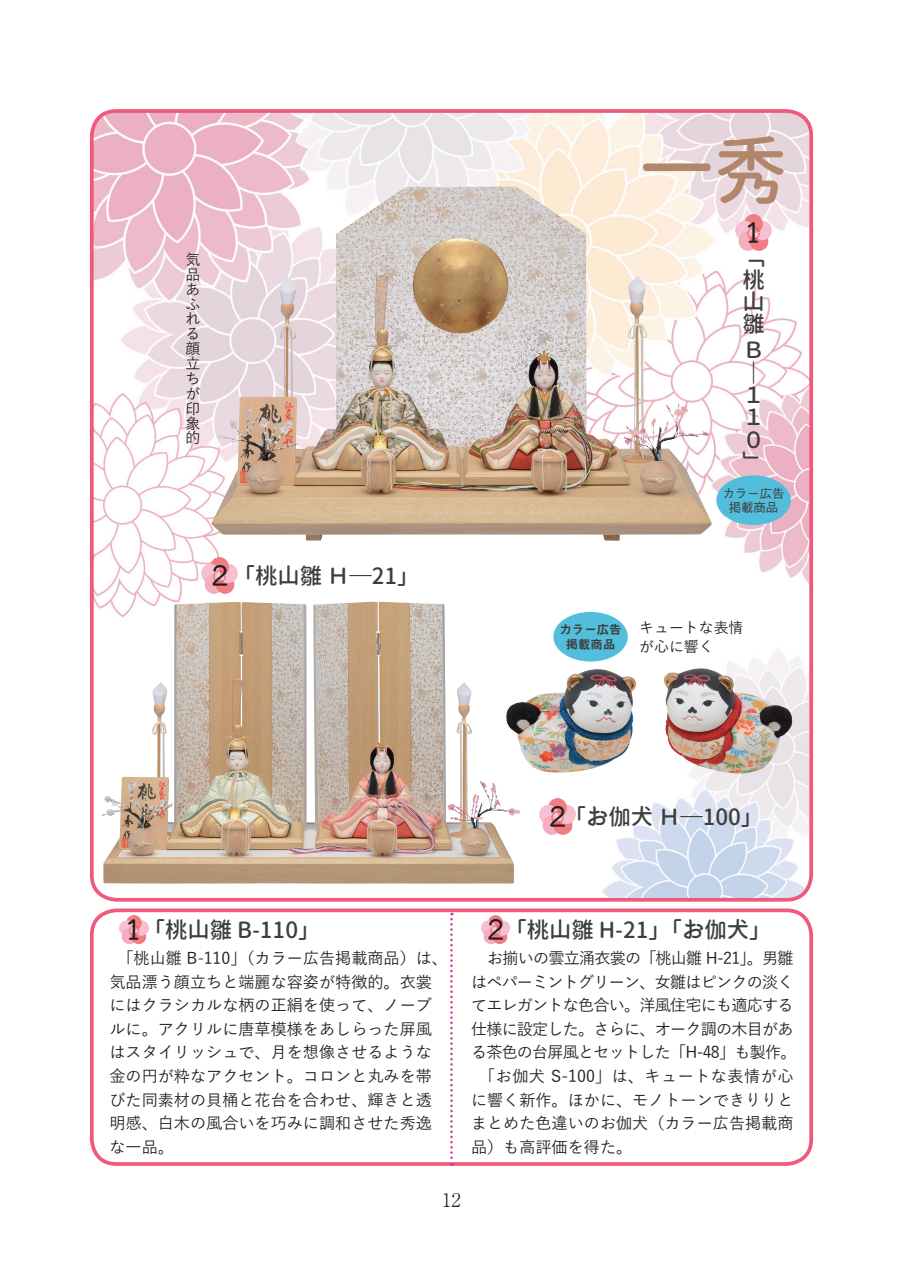
<style>
.page{position:relative;width:903px;height:1275px;background:#fff}
.page>*{position:absolute;margin:0;border:0;box-sizing:border-box;transform-origin:0 0}
.t1{font:500 74.38px "irohamaru";color:#b2866b}
.t2{font:500 24.85px "TB Cine R Go Std";color:#231f20}
.t3{font:500 22.4px/22.4px "irohamaru";color:#3e3e3f;text-align:justify}
.t4{font:300 18.55px "Ryumin Pro";color:#231f20}
.t5{font:500 16.1px/23.6px "Yu Gothic";color:#231f20;text-align:justify}
.t6{font:500 16.1px/23.6px "Yu Gothic";letter-spacing:-.05em;color:#231f20}
.t7{font:500 14.88px/14.9px "Yu Gothic";color:#231f20}
.t8{font:500 12.42px "Gothic BBB Pr 6 N";color:#3e3e3f}
.t9{font:12.42px "Midashi Go Pro MB31";color:#3e3e3f}
.s1{font-family:"TB Cine R Go Std";font-size:24.85px;color:#231f20}
.s2{color:#3e3e3f}
</style>
<div class="page">
<img style="left:94px;top:113px;width:717px;height:785px">
<div style="left:90px;top:109px;width:723px;height:793px;border:4px solid #f0597c;border-radius:25px"></div>
<div style="left:90px;top:908px;width:723px;height:258px;border:4px solid #f0597c;border-radius:25px"></div>
<svg style="left:450px;top:913px;width:3px;height:253px"></svg>
<img style="left:119px;top:915px;width:30px;height:29px">
<img style="left:481px;top:915px;width:29px;height:29px">
<img style="left:279px;top:187px;width:202px;height:262px">
<img style="left:152px;top:602px;width:219px;height:220px">
<img style="left:506px;top:671px;width:78px;height:98px">
<img style="left:664px;top:672px;width:128px;height:101px">
<img style="left:538px;top:798px;width:39px;height:37px">
<img style="left:200px;top:558px;width:39px;height:36px">
<img style="left:734px;top:215px;width:39px;height:36px">
<div style="left:716px;top:475px;width:75px;height:50px;background:#52bedb;border-radius:50%"></div>
<div style="left:553px;top:612px;width:75px;height:49px;background:#52bedb;border-radius:50%"></div>
<p class="t7" style="left:186px;top:250px;width:16px">気品あふれる顔立ちが印象的</p>
<p class="t3" style="left:207px;top:564px;width:214px"><span class="s1">２</span>「桃山雛Ｈ―21「</p>
<p class="t1" style="left:639px;top:117px;width:150px">一秀</p>
<p class="t2" style="left:741px;top:211px;width:26px">１</p>
<p class="t3" style="left:742px;top:245px;width:23px">「</p>
<p class="t3" style="left:742px;top:268px;width:23px">桃山雛</p>
<p class="t3" style="left:742px;top:338px;width:20px">Ｂ</p>
<p class="t3" style="left:742px;top:361px;width:13px">―</p>
<p class="t3" style="left:742px;top:383px;width:19px">１<br>１<br>０</p>
<p class="t3" style="left:742px;top:450px;width:18px">「</p>
<p class="t8" style="left:722px;top:483px;width:64px">カラー広告</p>
<p class="t8" style="left:729px;top:498px;width:51px">掲載商品</p>
<p class="t9" style="left:559px;top:619px;width:64px">カラー広告</p>
<p class="t9" style="left:566px;top:634px;width:51px">掲載商品</p>
<p class="t7" style="left:639px;top:616px;width:106px;line-height:18.6px">キュートな表情が心に響く</p>
<p class="t2" style="left:545px;top:795px;width:26px">２</p>
<p class="t3" style="left:564px;top:805px;width:201px">「お伽犬Ｈ―100「</p>
<p class="t3" style="left:122px;top:918px;width:200px"><span class="s1">１</span>「桃山雛 B-110」</p>
<p class="t5" style="left:109px;top:944px;width:340px;text-align:left">　「桃山雛 B<span class="s2">-</span>110」（カラー広告掲載商品）は、気品漂う顔立ちと端麗な容姿が特徴的。衣裳にはクラシカルな柄の正絹を使って、ノーブルに。アクリルに唐草模様をあしらった屏風はスタイリッシュで、月を想像させるような金の円が粋なアクセント。コロンと丸みを帯びた同素材の貝桶と花台を合わせ、輝きと透明感、白木の風合いを巧みに調和させた秀逸な一品。</p>
<p class="t3" style="left:485px;top:918px;width:287px"><span class="s1">2</span>「桃山雛 H-21」「お伽犬「</p>
<p class="t6" style="left:471px;top:944px;width:327px">　お揃いの雲立涌衣裳の「桃山雛 H-21」。男雛はペパーミントグリーン、女雛はピンクの淡くてエレガントな色合い。洋風住宅にも適応する仕様に設定した。さらに、オーク調の木目がある茶色の台屏風とセットした「H-48」も製作。</p>
<p class="t5" style="left:471px;top:1062px;width:324px">　「お伽犬 S-100」は、キュートな表情が心に響く新作。ほかに、モノトーンできりりとまとめた色違いのお伽犬（カラー広告掲載商品）も高評価を得た。</p>
<p class="t4" style="left:442px;top:1185px;width:20px">12</p>
</div>
